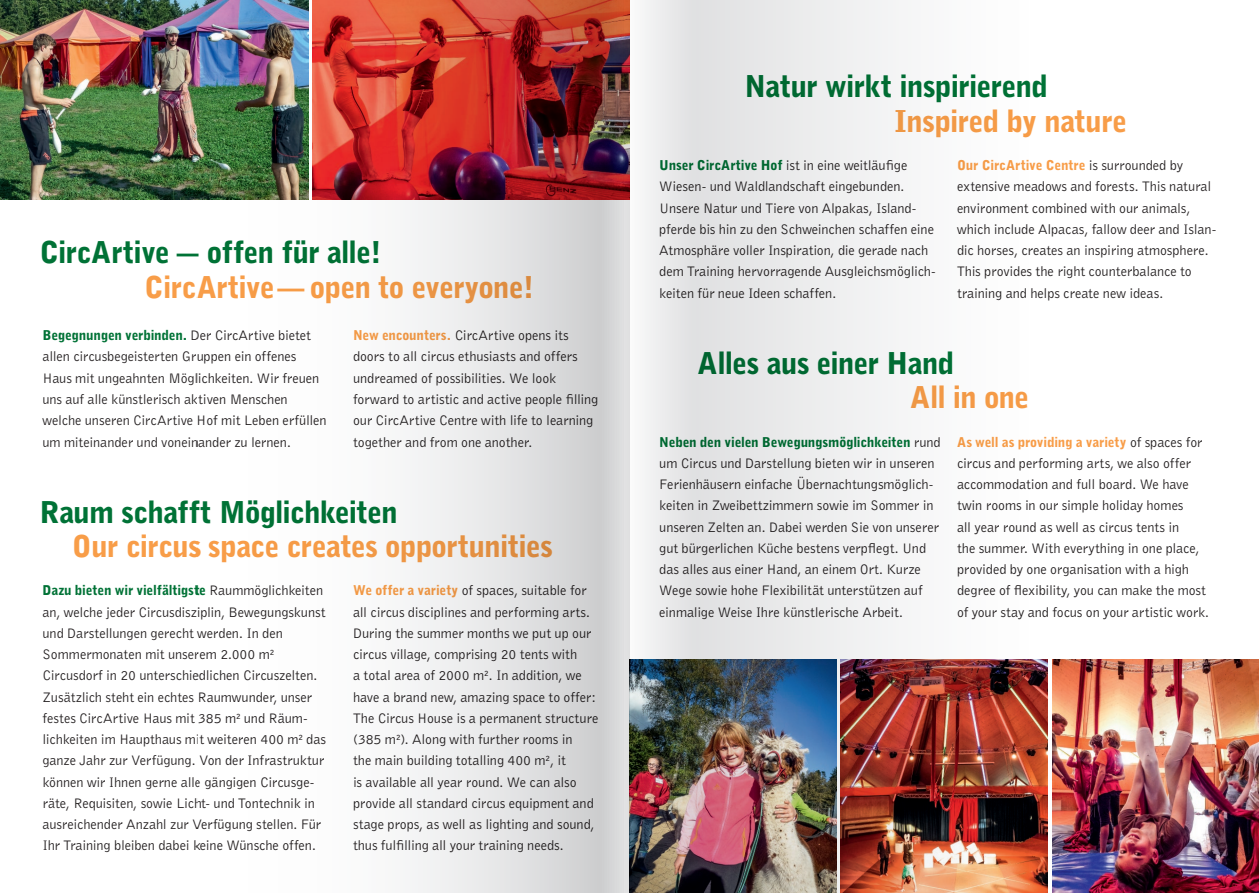
<style>
.page{position:relative;width:1259px;height:893px;background:#fff}
.page>*{position:absolute;margin:0;border:0;box-sizing:border-box;transform-origin:0 0}
.t1{font:900 30px "Bell Gothic BT";letter-spacing:-.03em;color:#007236}
.t2{font:900 30px "Bell Gothic BT";letter-spacing:-.03em;color:#f89d48}
.t3{font:14.25px/21.3px "Bell Gothic BT";letter-spacing:-.005em;color:#231f20}
.t4{font:900 13.5px "Bell Gothic BT";letter-spacing:-.015em;color:#007236}
.t5{font:900 13.5px "Bell Gothic BT";letter-spacing:-.01em;color:#f89d48}
.s1{font-weight:400;font-size:14.25px;color:#231f20}
.s2{font-weight:900;font-size:13.5px;color:#f89d48}
.s3{font-weight:900;font-size:13.5px;color:#007236}
</style>
<div class="page">
<img style="left:1052px;top:659px;width:207px;height:234px">
<img style="left:0;top:0;width:198px;height:200px">
<img style="left:629px;top:0;width:419px;height:893px">
<svg style="left:198px;top:0;width:431px;height:893px"></svg>
<h1 class="t1" style="left:39px;top:233px;width:344px">CircArtive — offen für alle!</h1>
<h1 class="t2" style="left:144px;top:268px;width:392px">CircArtive— open to everyone!</h1>
<p class="t4" style="left:43px;top:327px;width:270px">Begegnungen verbinden. <span class="s1">Der CircArtive bietet</span></p>
<p class="t3" style="left:43px;top:346px;width:285px">allen circusbegeisterten Gruppen ein offenes Haus mit ungeahnten Möglichkeiten. Wir freuen uns auf alle künstlerisch aktiven Menschen welche unseren CircArtive Hof mit Leben erfüllen um miteinander und voneinander zu lernen.</p>
<p class="t3" style="left:353px;top:324px;width:247px"><span class="s2">New encounters.</span> CircArtive opens its doors to all circus ethusiasts and offers undreamed of possibilities. We look forward to artistic and active people filling our CircArtive Centre with life to learning together and from one another.</p>
<h1 class="t1" style="left:39px;top:493px;width:360px">Raum schafft Möglichkeiten</h1>
<h1 class="t2" style="left:72px;top:527px;width:482px">Our circus space creates opportunities</h1>
<p class="t4" style="left:43px;top:582px;width:282px">Dazu bieten wir vielfältigste <span class="s1">Raummöglichkeiten</span></p>
<p class="t3" style="left:43px;top:601px;width:285px">an, welche jeder Circusdisziplin, Bewegungskunst und Darstellungen gerecht werden. In den Sommermonaten mit unserem 2.000 m<sup>2<br></sup>Circusdorf in 20 unterschiedlichen Circuszelten.<br>Zusätzlich steht ein echtes Raumwunder, unser festes CircArtive Haus mit 385 m<sup>2</sup> und Räum&shy;lichkeiten im Haupthaus mit weiteren 400 m<sup>2</sup> das ganze Jahr zur Verfügung. Von der Infrastruktur können wir Ihnen gerne alle gängigen Circusge&shy;räte, Requisiten, sowie Licht- und Tontechnik in ausreichender Anzahl zur Verfügung stellen. Für Ihr Training bleiben dabei keine Wünsche offen.</p>
<p class="t3" style="left:353px;top:580px;width:247px"><span class="s2">We offer a variety</span> of spaces, suitable for all circus disciplines and performing arts.<br>During the summer months we put up our circus village, comprising 20 tents with<br>a total area of 2000 m<sup>2</sup>. In addition, we have a brand new, amazing space to offer:<br>The Circus House is a permanent structure (385 m<sup>2</sup>). Along with further rooms in<br>the main building totalling 400 m<sup>2</sup>, it<br>is available all year round. We can also provide all standard circus equipment and stage props, as well as lighting and sound, thus fulfilling all your training needs.</p>
<h1 class="t1" style="left:744px;top:68px;width:305px">Natur wirkt inspirierend</h1>
<h1 class="t2" style="left:895px;top:102px;width:234px">Inspired by nature</h1>
<p class="t3" style="left:659px;top:154px;width:278px"><span class="s3">Unser CircArtive Hof</span> ist in eine weitläufige Wiesen- und Waldlandschaft eingebunden.<br>Unsere Natur und Tiere von Alpakas, Island&shy;pferde bis hin zu den Schweinchen schaffen eine Atmosphäre voller Inspiration, die gerade nach dem Training hervorragende Ausgleichsmöglich&shy;keiten für neue Ideen schaffen.</p>
<p class="t5" style="left:957px;top:157px;width:228px">Our CircArtive Centre <span class="s1">is surrounded by</span></p>
<p class="t3" style="left:957px;top:176px;width:261px">extensive meadows and forests. This natural environment combined with our animals, which include Alpacas, fallow deer and Islan&shy;dic horses, creates an inspiring atmosphere.<br>This provides the right counterbalance to training and helps create new ideas.</p>
<h1 class="t1" style="left:697px;top:344px;width:258px">Alles aus einer Hand</h1>
<h1 class="t2" style="left:910px;top:379px;width:121px">All in one</h1>
<p class="t4" style="left:659px;top:433px;width:283px">Neben den vielen Bewegungsmöglichkeiten <span class="s1">rund</span></p>
<p class="t3" style="left:659px;top:452px;width:281px">um Circus und Darstellung bieten wir in unseren Ferienhäusern einfache Übernachtungsmöglich&shy;keiten in Zweibettzimmern sowie im Sommer in unseren Zelten an. Dabei werden Sie von unserer gut bürgerlichen Küche bestens verpflegt. Und das alles aus einer Hand, an einem Ort. Kurze Wege sowie hohe Flexibilität unterstützen auf einmalige Weise Ihre künstlerische Arbeit.</p>
<p class="t5" style="left:957px;top:433px;width:247px">As well as providing a variety <span class="s1">of spaces for</span></p>
<p class="t3" style="left:957px;top:452px;width:254px">circus and performing arts, we also offer accommodation and full board. We have twin rooms in our simple holiday homes<br>all year round as well as circus tents in<br>the summer. With everything in one place, provided by one organisation with a high degree of flexibility, you can make the most of your stay and focus on your artistic work.</p>
</div>
